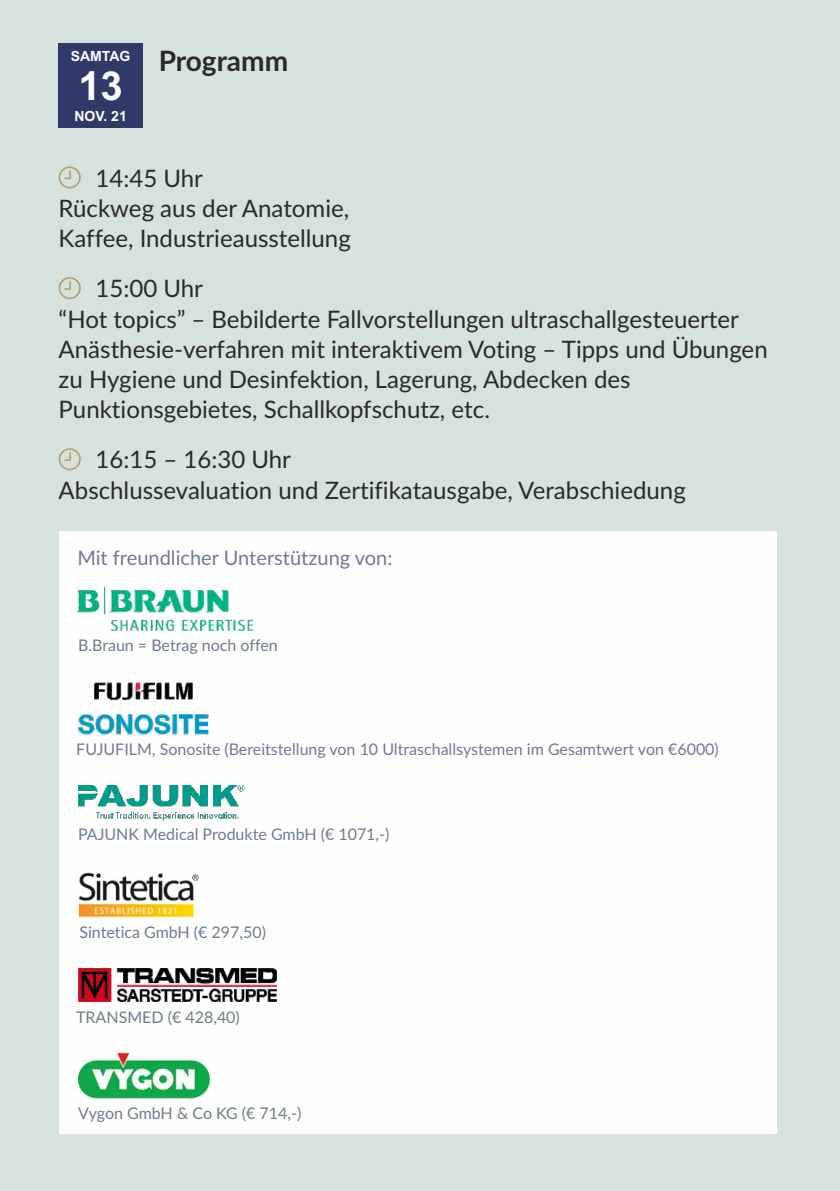
<style>
.page{position:relative;width:840px;height:1191px;background:#fff}
.page>*{position:absolute;margin:0;border:0;box-sizing:border-box;transform-origin:0 0}
.t1{font:700 40px "Arial";color:#fefefe}
.t2{font:700 28px "Lato";letter-spacing:-.005em;color:#2b2a29}
.t3{font:24px/30.2px "Lato";color:#2b2a29}
.t4{font:20px "Lato";color:#6f7a93}
.t5{font:16px "Lato";color:#6f7a93}
.t6{font:700 14px "Arial";color:#fefefe}
</style>
<div class="page">
<div style="left:0;top:0;width:839px;height:1191px;background:#d5e2dd"></div>
<div style="left:58px;top:44px;width:84px;height:84px;background:#303a69"></div>
<svg style="left:59px;top:166px;width:22px;height:22px"></svg>
<svg style="left:59px;top:277px;width:22px;height:22px"></svg>
<svg style="left:59px;top:448px;width:22px;height:22px"></svg>
<div style="left:59px;top:531px;width:717px;height:602px;background:#fefefe"></div>
<img style="left:78px;top:872px;width:121px;height:45px">
<img style="left:78px;top:1052px;width:132px;height:46px">
<img style="left:78px;top:785px;width:167px;height:36px">
<img style="left:77px;top:682px;width:132px;height:52px">
<img style="left:79px;top:968px;width:198px;height:33px">
<img style="left:78px;top:587px;width:174px;height:43px">
<p class="t2" style="left:71px;top:48px;width:219px"><sup>SAMTAG</sup> Programm</p>
<h1 class="t1" style="left:78px;top:71px;width:46px">13</h1>
<p class="t6" style="left:74px;top:111px;width:54px">NOV. 21</p>
<p class="t3" style="left:59px;top:164px;width:293px;text-indent:37px">14:45 Uhr<br>Rückweg aus der Anatomie,<br>Kaffee, Industrieausstellung</p>
<p class="t3" style="left:59px;top:275px;width:710px;text-indent:37px">15:00 Uhr<br>“Hot topics” – Bebilderte Fallvorstellungen ultraschallgesteuerter Anästhesie-verfahren mit interaktivem Voting – Tipps und Übungen zu Hygiene und Desinfektion, Lagerung, Abdecken des Punktionsgebietes, Schallkopfschutz, etc.</p>
<p class="t3" style="left:59px;top:446px;width:628px;text-indent:37px">16:15 – 16:30 Uhr<br>Abschlussevaluation und Zertifikatausgabe, Verabschiedung</p>
<p class="t4" style="left:77px;top:549px;width:316px">Mit freundlicher Unterstützung von:</p>
<p class="t5" style="left:78px;top:638px;width:201px">B.Braun = Betrag noch offen</p>
<p class="t5" style="left:76px;top:742px;width:643px">FUJUFILM, Sonosite (Bereitstellung von 10 Ultraschallsystemen im Gesamtwert von €6000)</p>
<p class="t5" style="left:78px;top:827px;width:313px">PAJUNK Medical Produkte GmbH (€ 1071,-)</p>
<p class="t5" style="left:79px;top:924px;width:188px">Sintetica GmbH (€ 297,50)</p>
<p class="t5" style="left:76px;top:1009px;width:165px">TRANSMED (€ 428,40)</p>
<p class="t5" style="left:78px;top:1106px;width:224px">Vygon GmbH &amp; Co KG (€ 714,-)</p>
</div>
